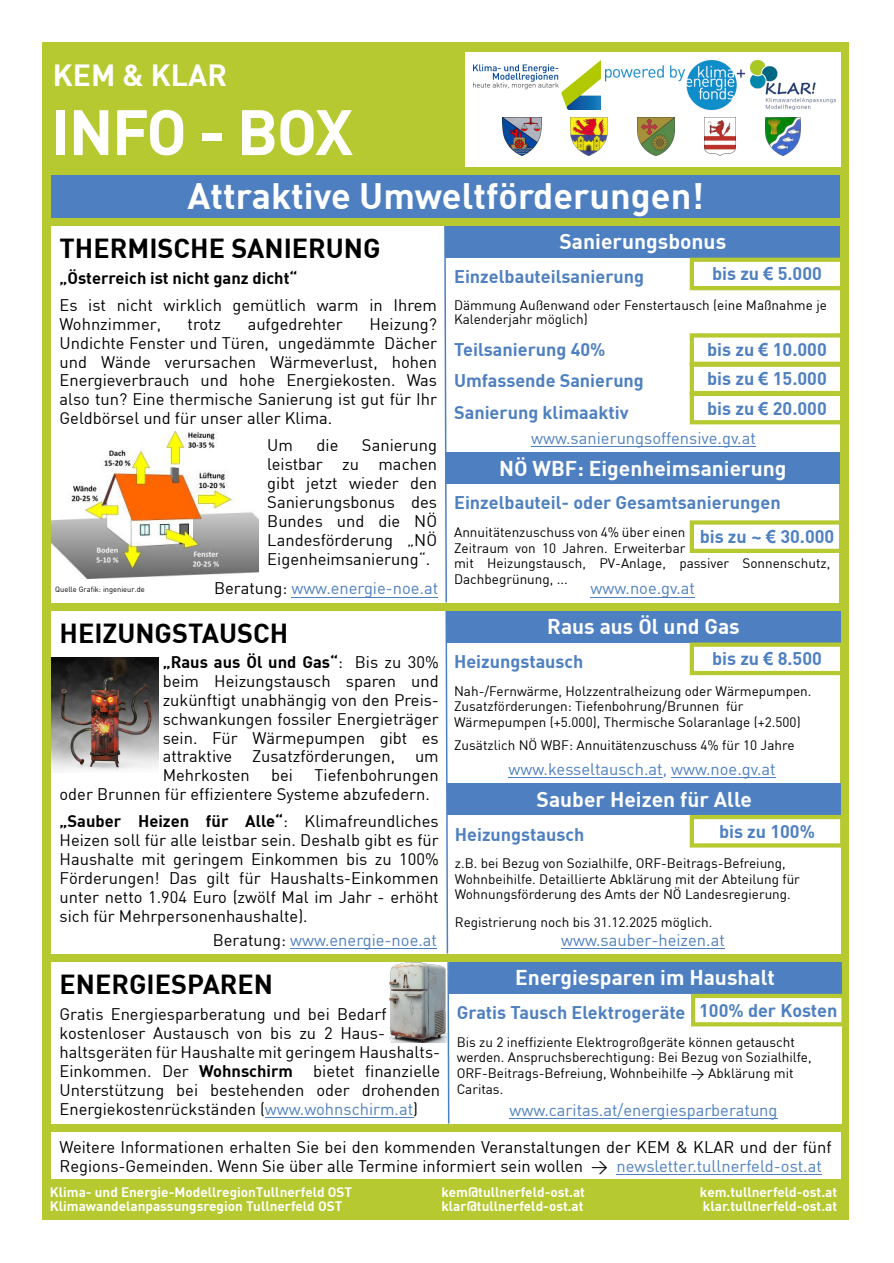
<style>
.page{position:relative;width:894px;height:1263px;background:#fff}
.page>*{position:absolute;margin:0;border:0;box-sizing:border-box;transform-origin:0 0}
.t1{font:700 63px "DIN";letter-spacing:-.025em;color:#fff}
.t2{font:700 36px "DIN";color:#fff}
.t3{font:700 30px "DIN";color:#fff}
.t4{font:700 27px "DIN";color:#000}
.t5{font:700 21px "DIN";color:#fff}
.t6{font:700 18px/31.5px "DIN";color:#4e80c1}
.t7{font:16.5px/18.9px "DIN";color:#000}
.t8{font:16.5px "DIN";color:#4e80c1}
.t9{font:700 16.5px "DIN";color:#000}
.t10{font:13.5px/15.5px "DIN";color:#000}
.t11{font:700 13.5px "DIN";color:#fff}
.t12{font:7.5px "DIN";color:#000}
.s1{font-family:"Arial"}
.s2{color:#000}
.s3{font-weight:700}
.s4{color:#4e80c1}
</style>
<div class="page">
<div style="left:43px;top:43px;width:805px;height:1177px;background:#b6c930"></div>
<div style="left:445px;top:258px;width:394px;height:194px;background:#fff"></div>
<div style="left:51px;top:1132px;width:788px;height:47px;background:#fff"></div>
<hr style="left:616px;top:1174px;width:205px;height:1px;background:#4e80c1">
<div style="left:51px;top:226px;width:394px;height:376px;background:#fff"></div>
<div style="left:51px;top:175px;width:788px;height:42px;background:#4e80c1"></div>
<img style="left:51px;top:431px;width:208px;height:148px">
<div style="left:465px;top:52px;width:374px;height:115px;background:#fff"></div>
<img style="left:637px;top:118px;width:37px;height:38px">
<img style="left:704px;top:118px;width:31px;height:38px">
<img style="left:765px;top:118px;width:35px;height:38px">
<img style="left:502px;top:118px;width:39px;height:38px">
<img style="left:570px;top:118px;width:37px;height:38px">
<img style="left:605px;top:61px;width:139px;height:49px">
<img style="left:750px;top:61px;width:84px;height:49px">
<img style="left:473px;top:61px;width:127px;height:49px">
<div style="left:445px;top:226px;width:394px;height:32px;background:#4e80c1"></div>
<hr style="left:531px;top:446px;width:224px;height:1px;background:#4e80c1">
<svg style="left:689px;top:258px;width:151px;height:32px"></svg>
<svg style="left:689px;top:333px;width:151px;height:91px"></svg>
<div style="left:445px;top:484px;width:393px;height:118px;background:#fff"></div>
<div style="left:445px;top:452px;width:394px;height:32px;background:#4e80c1"></div>
<hr style="left:590px;top:597px;width:104px;height:1px;background:#4e80c1">
<hr style="left:291px;top:597px;width:147px;height:1px;background:#4e80c1">
<svg style="left:689px;top:520px;width:150px;height:33px"></svg>
<div style="left:445px;top:643px;width:394px;height:161px;background:#fff"></div>
<div style="left:51px;top:611px;width:396px;height:342px;background:#fff"></div>
<div style="left:446px;top:611px;width:393px;height:32px;background:#4e80c1"></div>
<hr style="left:508px;top:777px;width:154px;height:1px;background:#4e80c1">
<hr style="left:671px;top:777px;width:104px;height:1px;background:#4e80c1">
<svg style="left:689px;top:643px;width:151px;height:32px"></svg>
<div style="left:446px;top:815px;width:394px;height:138px;background:#fff"></div>
<div style="left:447px;top:783px;width:393px;height:32px;background:#4e80c1"></div>
<hr style="left:561px;top:948px;width:163px;height:1px;background:#4e80c1">
<svg style="left:689px;top:815px;width:152px;height:32px"></svg>
<svg style="left:443px;top:225px;width:5px;height:729px"></svg>
<div style="left:448px;top:994px;width:393px;height:129px;background:#fff"></div>
<div style="left:51px;top:962px;width:397px;height:161px;background:#fff"></div>
<hr style="left:265px;top:1117px;width:148px;height:1px;background:#4e80c1">
<img style="left:51px;top:657px;width:107px;height:114px">
<div style="left:448px;top:962px;width:393px;height:32px;background:#4e80c1"></div>
<hr style="left:509px;top:1118px;width:268px;height:1px;background:#4e80c1">
<svg style="left:691px;top:994px;width:151px;height:32px"></svg>
<svg style="left:446px;top:962px;width:4px;height:162px"></svg>
<img style="left:389px;top:962px;width:57px;height:81px">
<hr style="left:290px;top:948px;width:147px;height:1px;background:#4e80c1">
<h3 class="t3" style="left:53px;top:56px;width:175px">KEM &amp; KLAR</h3>
<h1 class="t1" style="left:51px;top:91px;width:303px">INFO - BOX</h1>
<h2 class="t2" style="left:187px;top:172px;width:517px">Attraktive Umweltförderungen!</h2>
<p class="t5" style="left:559px;top:228px;width:168px">Sanierungsbonus</p>
<h3 class="t4" style="left:60px;top:230px;width:322px">THERMISCHE SANIERUNG</h3>
<p class="t9" style="left:60px;top:267px;width:239px">„Österreich ist nicht ganz dicht“</p>
<p class="t7" style="left:60px;top:295px;width:379px">Es ist nicht wirklich gemütlich warm in Ihrem<br>Wohnzimmer,</p>
<p class="t6" style="left:711px;top:257px;width:111px">bis zu <span class="s1">€</span> 5.000</p>
<p class="t6" style="left:454px;top:260px;width:191px">Einzelbauteilsanierung</p>
<p class="t10" style="left:454px;top:297px;width:374px;line-height:14.5px">Dämmung Außenwand oder Fenstertausch (eine Maßnahme je<br>Kalenderjahr möglich)</p>
<p class="t6" style="left:454px;top:333px;width:191px">Teilsanierung 40%<br>Umfassende Sanierung<br>Sanierung klimaaktiv</p>
<p class="t7" style="left:60px;top:314px;width:379px;text-align:justify;text-indent:310px">Heizung?<br>Undichte Fenster und Türen, ungedämmte Dächer und Wände verursachen Wärmeverlust, hohen Energieverbrauch und hohe Energiekosten. Was also tun? Eine thermische Sanierung ist gut für Ihr Geldbörsel und für unser aller Klima.</p>
<p class="t7" style="left:267px;top:435px;width:27px">Um</p>
<p class="t7" style="left:316px;top:435px;width:23px">die</p>
<p class="t7" style="left:187px;top:314px;width:35px">trotz</p>
<p class="t7" style="left:247px;top:314px;width:97px">aufgedrehter</p>
<p class="t6" style="left:707px;top:334px;width:121px;line-height:29.2px;text-align:justify">bis zu <span class="s1">€</span> 10.000 bis zu <span class="s1">€</span> 15.000 bis zu <span class="s1">€</span> 20.000</p>
<p class="t8" style="left:531px;top:428px;width:226px">www.sanierungsoffensive.gv.at</p>
<p class="t7" style="left:267px;top:435px;width:171px;text-align:justify;text-indent:95px">Sanierung leistbar zu machen gibt jetzt wieder den Sanierungsbonus des Bundes und die NÖ Landesförderung „NÖ Eigenheimsanierung“.</p>
<p class="t5" style="left:499px;top:454px;width:289px">NÖ WBF: Eigenheimsanierung</p>
<p class="t6" style="left:454px;top:486px;width:328px">Einzelbauteil- oder Gesamtsanierungen</p>
<p class="t10" style="left:454px;top:524px;width:377px">Annuitätenzuschuss von 4% über einen<br>Zeitraum von 10 Jahren. Erweiterbar<br>mit Heizungstausch, PV-Anlage, passiver Sonnenschutz, Dachbegrünung, ...</p>
<p class="t6" style="left:699px;top:520px;width:136px">bis zu ~ <span class="s1">€</span> 30.000</p>
<p class="t8" style="left:214px;top:578px;width:226px"><span class="s2">Beratung:</span> www.energie-noe.at</p>
<p class="t8" style="left:590px;top:578px;width:106px">www.noe.gv.at</p>
<p class="t12" style="left:55px;top:584px;width:91px">Quelle Grafik: ingenieur.de</p>
<h3 class="t4" style="left:60px;top:615px;width:230px">HEIZUNGSTAUSCH</h3>
<p class="t7" style="left:163px;top:652px;width:277px;text-align:justify"><span class="s3">„Raus aus Öl und Gas“</span>: Bis zu 30% beim Heizungstausch sparen und zukünftigt unabhängig von den Preis&shy;schwankungen fossiler Energieträger sein. Für Wärmepumpen gibt es attraktive Zusatzförderungen, um Mehrkosten</p>
<p class="t7" style="left:60px;top:765px;width:380px;text-indent:255px">Tiefenbohrungen oder Brunnen für effizientere Systeme abzufedern.</p>
<p class="t7" style="left:60px;top:811px;width:380px;text-align:justify"><span class="s3">„Sauber Heizen für Alle“</span>: Klimafreundliches Heizen soll für alle leistbar sein. Deshalb gibt es für Haushalte mit geringem Einkommen bis zu 100% Förderungen! Das gilt für Haushalts-Einkommen unter netto 1.904 Euro (zwölf Mal im Jahr - erhöht sich für Mehrpersonenhaushalte).</p>
<p class="t7" style="left:271px;top:765px;width:23px">bei</p>
<p class="t8" style="left:213px;top:929px;width:226px"><span class="s2">Beratung:</span> www.energie-noe.at</p>
<h3 class="t4" style="left:60px;top:967px;width:215px">ENERGIESPAREN</h3>
<p class="t7" style="left:60px;top:1004px;width:382px">Gratis Energiesparberatung und bei Bedarf kostenloser Austausch von bis zu 2 Haus&shy;haltsgeräten für Haushalte mit geringem Haushalts-Einkommen. Der <span class="s3">Wohnschirm</span> bietet finanzielle Unterstützung bei bestehenden oder drohenden Energiekostenrückständen (<span class="s4">www.wohnschirm.at</span>)</p>
<p class="t5" style="left:547px;top:613px;width:194px">Raus aus Öl und Gas</p>
<p class="t6" style="left:711px;top:642px;width:111px">bis zu <span class="s1">€</span> 8.500</p>
<p class="t6" style="left:454px;top:645px;width:131px">Heizungstausch</p>
<p class="t10" style="left:454px;top:683px;width:359px">Nah-/Fernwärme, Holzzentralheizung oder Wärmepumpen.<br>Zusatzförderungen: Tiefenbohrung/Brunnen für<br>Wärmepumpen (+5.000), Thermische Solaranlage (+2.500)</p>
<p class="t10" style="left:454px;top:737px;width:342px">Zusätzlich NÖ WBF: Annuitätenzuschuss 4% für 10 Jahre</p>
<p class="t8" style="left:508px;top:759px;width:268px">www.kesseltausch.at, www.noe.gv.at</p>
<p class="t5" style="left:536px;top:785px;width:217px">Sauber Heizen für Alle</p>
<p class="t6" style="left:718px;top:815px;width:97px">bis zu 100%</p>
<p class="t6" style="left:454px;top:817px;width:131px">Heizungstausch</p>
<p class="t10" style="left:454px;top:855px;width:346px">z.B. bei Bezug von Sozialhilfe, ORF-Beitrags-Befreiung,<br>Wohnbeihilfe. Detaillierte Abklärung mit der Abteilung für<br>Wohnungsförderung des Amts der NÖ Landesregierung.</p>
<p class="t10" style="left:454px;top:914px;width:259px">Registrierung noch bis 31.12.2025 möglich.</p>
<p class="t8" style="left:561px;top:929px;width:165px">www.sauber-heizen.at</p>
<p class="t5" style="left:515px;top:964px;width:261px">Energiesparen im Haushalt</p>
<p class="t6" style="left:699px;top:993px;width:140px">100% der Kosten</p>
<p class="t6" style="left:456px;top:996px;width:230px">Gratis Tausch Elektrogeräte</p>
<p class="t10" style="left:456px;top:1034px;width:356px">Bis zu 2 ineffiziente Elektrogroßgeräte können getauscht werden. Anspruchsberechtigung: Bei Bezug von Sozialhilfe, ORF-Beitrags-Befreiung, Wohnbeihilfe &gt; Abklärung mit Caritas.</p>
<p class="t8" style="left:509px;top:1099px;width:269px">www.caritas.at/energiesparberatung</p>
<p class="t7" style="left:60px;top:1136px;width:773px">Weitere Informationen erhalten Sie bei den kommenden Veranstaltungen der KEM &amp; KLAR und der fünf<br>Regions-Gemeinden. Wenn Sie über alle Termine informiert sein wollen &gt; <span class="s4">newsletter.tullnerfeld-ost.at</span></p>
<p class="t11" style="left:50px;top:1183px;width:304px">Klima- und Energie-ModellregionTullnerfeld OST</p>
<p class="t11" style="left:441px;top:1183px;width:145px">kem@tullnerfeld-ost.at</p>
<p class="t11" style="left:699px;top:1183px;width:139px">kem.tullnerfeld-ost.at</p>
<p class="t11" style="left:50px;top:1198px;width:294px">Klimawandelanpassungsregion Tullnerfeld OST</p>
<p class="t11" style="left:441px;top:1198px;width:144px">klar@tullnerfeld-ost.at</p>
<p class="t11" style="left:702px;top:1198px;width:136px">klar.tullnerfeld-ost.at</p>
</div>
